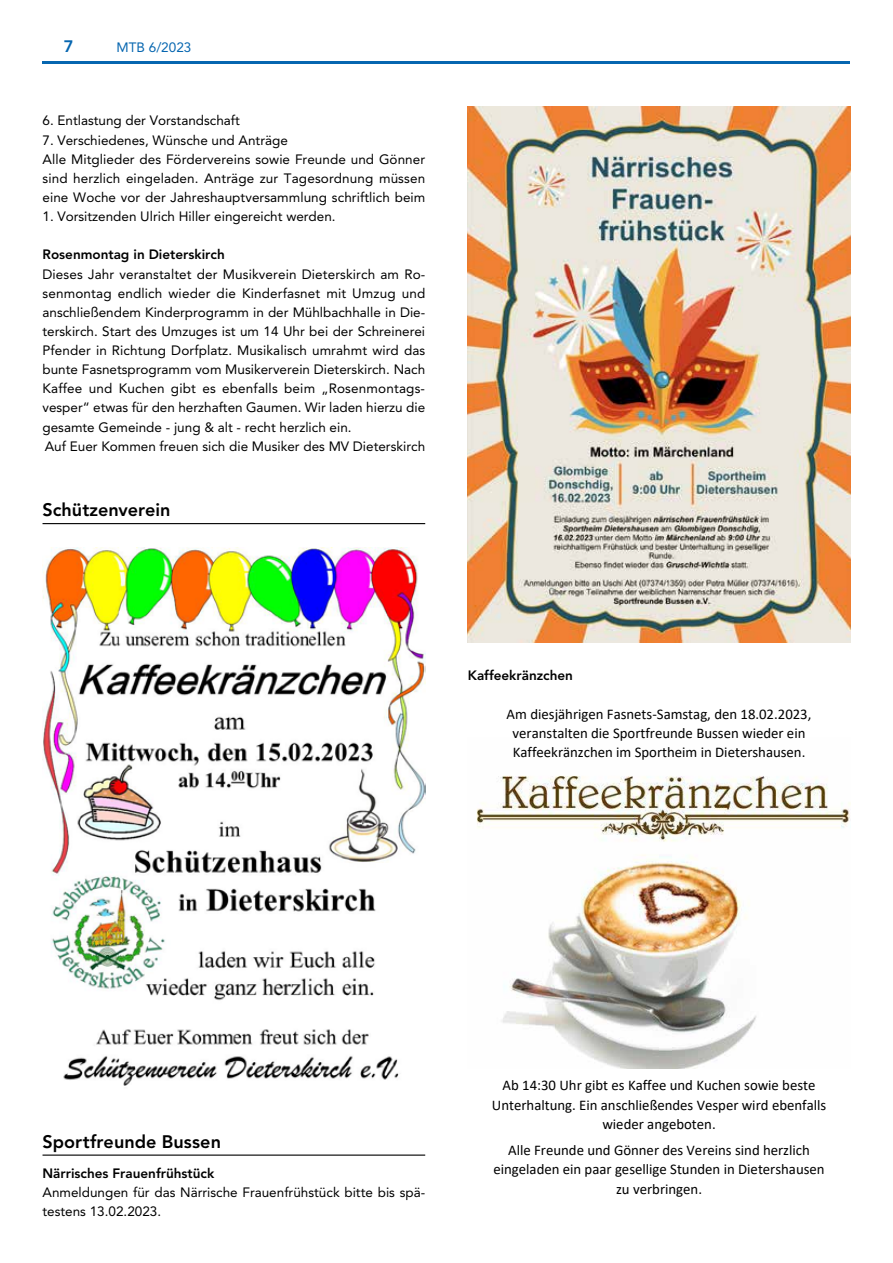
<style>
.page{position:relative;width:893px;height:1263px;background:#fff}
.page>*{position:absolute;margin:0;border:0;box-sizing:border-box;transform-origin:0 0}
.t1{font:800 18px "Avenir LT Pro";color:#000}
.t2{font:800 16.5px "Avenir LT Pro";color:#0666b0}
.t3{font:14.85px/19.4px "Calibri";color:#000;text-align:center}
.t4{font:13.5px/19.2px "Avenir LT Pro";color:#000}
.t5{font:800 13.5px "Avenir LT Pro";color:#000}
.t6{font:13.5px "Avenir LT Pro";color:#0666b0}
</style>
<div class="page">
<hr style="left:43px;top:62px;width:807px;height:2px;background:#0666b0">
<hr style="left:43px;top:523px;width:382px;height:1px;background:#000">
<hr style="left:43px;top:1154px;width:382px;height:2px;background:#000">
<img style="left:468px;top:106px;width:382px;height:536px">
<img style="left:43px;top:547px;width:382px;height:539px">
<img style="left:476px;top:776px;width:374px;height:292px">
<p class="t2" style="left:64px;top:36px;width:11px">7</p>
<p class="t6" style="left:117px;top:39px;width:76px">MTB 6/2023</p>
<p class="t4" style="left:43px;top:111px;width:199px">6. Entlastung der Vorstandschaft</p>
<p class="t4" style="left:43px;top:130px;width:384px">7. Verschiedenes, Wünsche und Anträge<br>Alle Mitglieder des Fördervereins sowie Freunde und Gönner sind herzlich eingeladen. Anträge zur Tagesordnung müssen eine Woche vor der Jahreshauptversammlung schriftlich beim</p>
<p class="t4" style="left:43px;top:207px;width:295px">1. Vorsitzenden Ulrich Hiller eingereicht werden.</p>
<p class="t5" style="left:43px;top:247px;width:184px">Rosenmontag in Dieterskirch</p>
<p class="t4" style="left:43px;top:264px;width:384px">Dieses Jahr veranstaltet der Musikverein Dieterskirch am Ro&shy;senmontag endlich wieder die Kinderfasnet mit Umzug und anschließendem Kinderprogramm in der Mühlbachhalle in Die&shy;terskirch. Start des Umzuges ist um 14 Uhr bei der Schreinerei Pfender in Richtung Dorfplatz. Musikalisch umrahmt wird das bunte Fasnetsprogramm vom Musikerverein Dieterskirch. Nach Kaffee und Kuchen gibt es ebenfalls beim „Rosenmontags&shy;vesper“ etwas für den herzhaften Gaumen. Wir laden hierzu die gesamte Gemeinde - jung &amp; alt - recht herzlich ein.<br>Auf Euer Kommen freuen sich die Musiker des MV Dieterskirch</p>
<h1 class="t1" style="left:43px;top:499px;width:130px">Schützenverein</h1>
<p class="t5" style="left:468px;top:668px;width:107px">Kaffeekränzchen</p>
<p class="t3" style="left:507px;top:703px;width:306px">Am diesjährigen Fasnets-Samstag, den 18.02.2023, veranstalten die Sportfreunde Bussen wieder ein<br>Kaffeekränzchen im Sportheim in Dietershausen.</p>
<h1 class="t1" style="left:43px;top:1131px;width:180px">Sportfreunde Bussen</h1>
<p class="t5" style="left:43px;top:1165px;width:173px">Närrisches Frauenfrühstück</p>
<p class="t4" style="left:43px;top:1183px;width:384px">Anmeldungen für das Närrische Frauenfrühstück bitte bis spä&shy;testens 13.02.2023.</p>
<p class="t3" style="left:492px;top:1075px;width:336px">Ab 14:30 Uhr gibt es Kaffee und Kuchen sowie beste<br>Unterhaltung. Ein anschließendes Vesper wird ebenfalls wieder angeboten.</p>
<p class="t3" style="left:493px;top:1140px;width:333px">Alle Freunde und Gönner des Vereins sind herzlich eingeladen ein paar gesellige Stunden in Dietershausen zu verbringen.</p>
</div>
